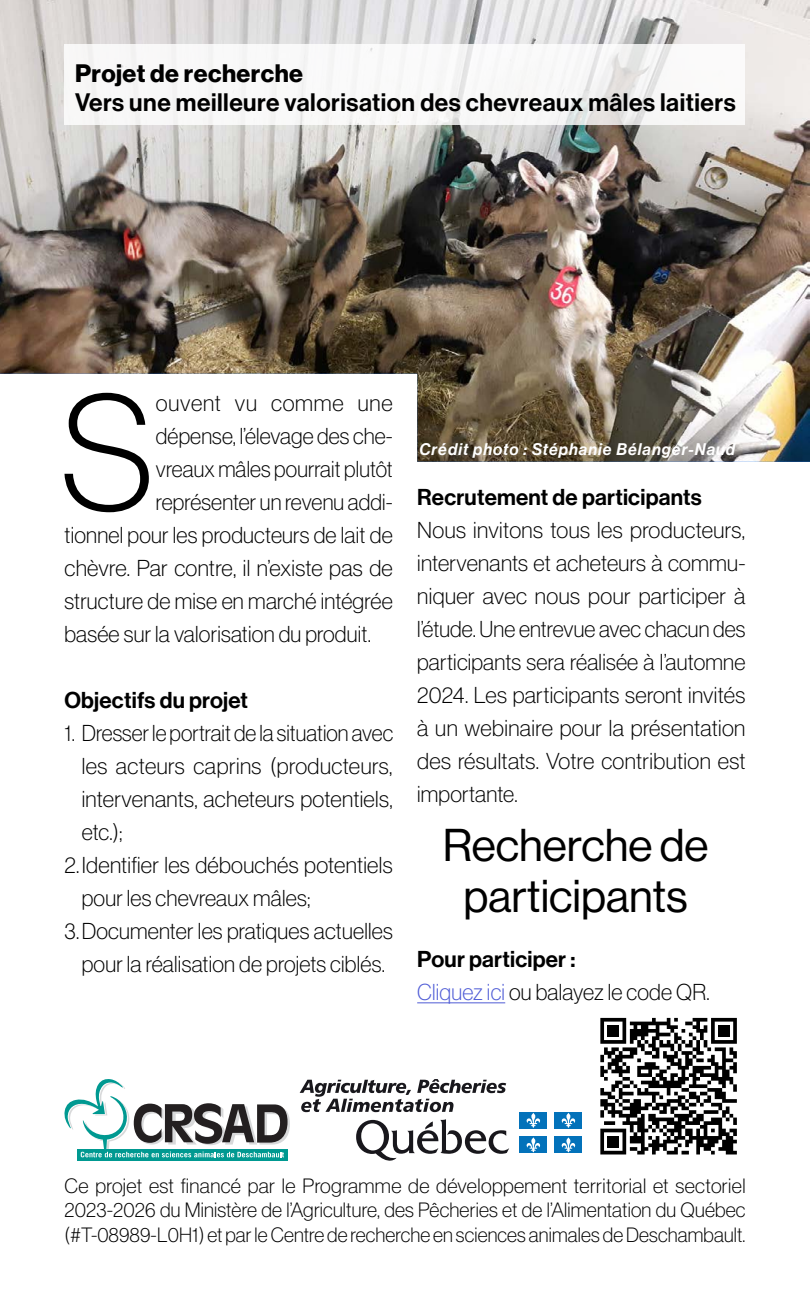
<style>
.page{position:relative;width:810px;height:1313px;background:#fff}
.page>*{position:absolute;margin:0;border:0;box-sizing:border-box;transform-origin:0 0}
.t1{font:160.95px "N Haas Grotesk DS Pro 35 X Lt";color:#000}
.t2{font:45px/50.7px "N Haas Grotesk DS Pro 55 Rg";color:#000;text-align:center}
.t3{font:24.75px "N Haas Grotesk DS Pro 65 Md";letter-spacing:.02em;color:#000}
.t4{font:24.75px "N Haas Grotesk DS Pro 75 Bd";letter-spacing:.02em;color:#000}
.t5{font:22.5px/33px "N Haas Grotesk DS Pro 35 X Lt";letter-spacing:.01em;color:#000;text-align:justify}
.t6{font:22.5px "N Haas Grotesk DS Pro 65 Md";letter-spacing:.01em;color:#000}
.t7{font:22.5px "N Haas Grotesk DS Pro 35 X Lt";letter-spacing:.035em;color:#000}
.t8{font:20.25px/24.3px "N Haas Grotesk DS Pro 35 X Lt";letter-spacing:.01em;color:#000;text-align:justify}
.t9{font:16.5px "N Haas Grotesk DS Pro 66 Md It";letter-spacing:.06em;color:#fff}
.s1{color:#4f5cd6}
</style>
<div class="page">
<img style="left:0;top:0;width:810px;height:462px">
<svg style="left:64px;top:44px;width:682px;height:81px"></svg>
<svg style="left:600px;top:1018px;width:137px;height:136px"></svg>
<div style="left:608px;top:1136px;width:11px;height:11px;background:#000"></div>
<svg style="left:77px;top:1157px;width:211px;height:3px"></svg>
<svg style="left:64px;top:1079px;width:226px;height:78px"></svg>
<svg style="left:356px;top:1119px;width:153px;height:41px"></svg>
<svg style="left:300px;top:1079px;width:206px;height:33px"></svg>
<div style="left:520px;top:1111px;width:27px;height:17px;background:#0372ba"></div>
<svg style="left:526px;top:1113px;width:15px;height:14px"></svg>
<div style="left:555px;top:1111px;width:27px;height:17px;background:#0372ba"></div>
<svg style="left:561px;top:1113px;width:15px;height:14px"></svg>
<div style="left:520px;top:1136px;width:27px;height:17px;background:#0372ba"></div>
<svg style="left:526px;top:1137px;width:15px;height:15px"></svg>
<div style="left:555px;top:1136px;width:27px;height:17px;background:#0372ba"></div>
<svg style="left:561px;top:1137px;width:15px;height:15px"></svg>
<hr style="left:417px;top:1002px;width:88px;height:1px;background:#4f5cd6">
<p class="t4" style="left:75px;top:58px;width:230px">Projet de recherche</p>
<p class="t3" style="left:75px;top:88px;width:662px">Vers une meilleure valorisation des chevreaux mâles laitiers</p>
<h1 class="t1" style="left:61px;top:363px;width:95px">S</h1>
<p class="t7" style="left:156px;top:390px;width:238px">ouvent vu comme une</p>
<p class="t5" style="left:156px;top:420px;width:238px">dépense, l’élevage des che-</p>
<p class="t5" style="left:156px;top:453px;width:238px">vreaux mâles pourrait plutôt</p>
<p class="t5" style="left:156px;top:486px;width:238px">représenter un revenu addi-</p>
<p class="t5" style="left:64px;top:519px;width:330px">tionnel pour les producteurs de lait de</p>
<p class="t5" style="left:64px;top:552px;width:330px">chèvre. Par contre, il n’existe pas de</p>
<p class="t5" style="left:64px;top:585px;width:330px">structure de mise en marché intégrée</p>
<p class="t5" style="left:64px;top:618px;width:308px">basée sur la valorisation du produit.</p>
<p class="t6" style="left:64px;top:687px;width:185px">Objectifs du projet</p>
<p class="t5" style="left:64px;top:717px;width:330px">1. Dresser le portrait de la situation avec</p>
<p class="t5" style="left:82px;top:750px;width:312px">les acteurs caprins (producteurs,</p>
<p class="t5" style="left:82px;top:783px;width:312px">intervenants, acheteurs potentiels,</p>
<p class="t5" style="left:82px;top:816px;width:42px">etc.);</p>
<p class="t5" style="left:64px;top:849px;width:330px">2.Identifier les débouchés potentiels</p>
<p class="t5" style="left:82px;top:882px;width:230px">pour les chevreaux mâles;</p>
<p class="t5" style="left:64px;top:915px;width:330px">3.Documenter les pratiques actuelles</p>
<p class="t5" style="left:82px;top:948px;width:305px">pour la réalisation de projets ciblés.</p>
<p class="t9" style="left:419px;top:440px;width:317px">Crédit photo : Stéphanie Bélanger-Naud</p>
<p class="t6" style="left:417px;top:484px;width:286px">Recrutement de participants</p>
<p class="t5" style="left:417px;top:513px;width:330px">Nous invitons tous les producteurs, intervenants et acheteurs à commu&shy;niquer avec nous pour participer à l’étude. Une entrevue avec chacun des participants sera réalisée à l’automne 2024. Les participants seront invités à un webinaire pour la présentation des résultats. Votre contribution est importante.</p>
<h2 class="t2" style="left:443px;top:820px;width:267px">Recherche de participants</h2>
<p class="t6" style="left:417px;top:946px;width:160px">Pour participer :</p>
<p class="t5" style="left:417px;top:975px;width:294px"><span class="s1">Cliquez ici</span> ou balayez le code QR.</p>
<p class="t8" style="left:64px;top:1173px;width:683px">Ce projet est financé par le Programme de développement territorial et sectoriel 2023-2026 du Ministère de l’Agriculture, des Pêcheries et de l’Alimentation du Québec (#T-08989-L0H1) et par le Centre de recherche en sciences animales de Deschambault.</p>
</div>
